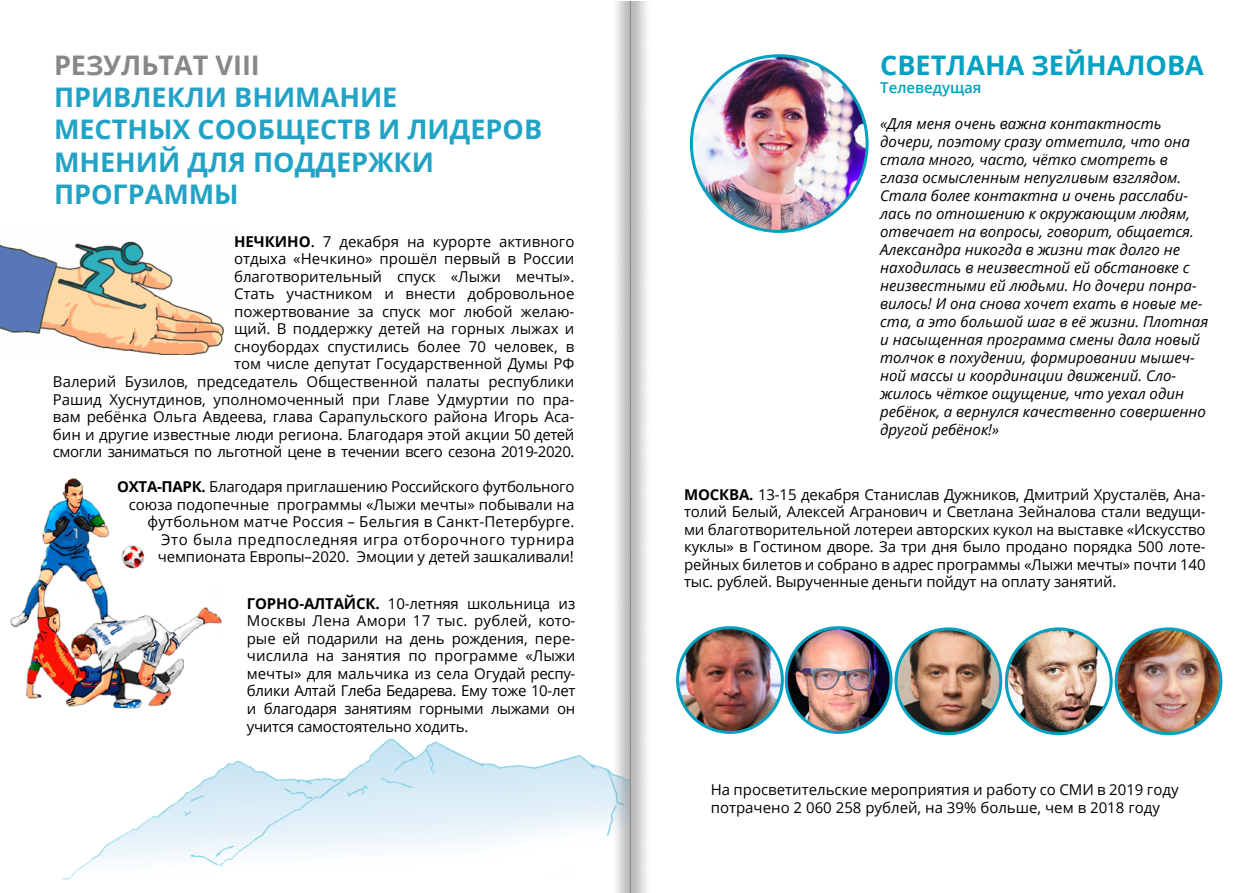
<style>
.page{position:relative;width:1259px;height:893px;background:#fff}
.page>*{position:absolute;margin:0;border:0;box-sizing:border-box;transform-origin:0 0}
.t1{font:700 27px/32.4px "Open Sans";color:#22a3c5}
.t2{font:700 27px "Open Sans";color:#00a1c1}
.t3{font:700 27px "Open Sans";color:#888}
.t4{font:15px/17.5px "Open Sans";color:#000;text-align:right}
.t5{font:italic 15px/18px "Open Sans";color:#000}
.t6{font:600 15px "Open Sans";color:#00a1c1}
.s1{font-weight:700}
.s2{font-weight:600}
</style>
<div class="page">
<img style="left:10px;top:478px;width:212px;height:231px">
<img style="left:62px;top:739px;width:550px;height:141px">
<img style="left:0;top:241px;width:224px;height:114px">
<img style="left:691px;top:56px;width:176px;height:175px;border-radius:87px">
<img style="left:677px;top:628px;width:105px;height:104px;border-radius:52px">
<div style="left:676px;top:626px;width:108px;height:108px;border:3px solid #00a1c1;border-radius:50%"></div>
<img style="left:786px;top:628px;width:105px;height:104px;border-radius:52px">
<div style="left:785px;top:626px;width:107px;height:108px;border:3px solid #00a1c1;border-radius:50%"></div>
<img style="left:896px;top:629px;width:104px;height:105px;border-radius:52px">
<div style="left:894px;top:627px;width:108px;height:108px;border:3px solid #00a1c1;border-radius:50%"></div>
<img style="left:1006px;top:629px;width:105px;height:105px;border-radius:52px">
<div style="left:1005px;top:627px;width:107px;height:108px;border:3px solid #00a1c1;border-radius:50%"></div>
<img style="left:1116px;top:629px;width:105px;height:105px;border-radius:52px">
<div style="left:1114px;top:627px;width:108px;height:108px;border:3px solid #00a1c1;border-radius:50%"></div>
<img style="left:612px;top:1px;width:35px;height:892px">
<h1 class="t3" style="left:54px;top:46px;width:207px">РЕЗУЛЬТАТ VIII</h1>
<h1 class="t1" style="left:54px;top:80px;width:490px">ПРИВЛЕКЛИ ВНИМАНИЕ<br>МЕСТНЫХ СООБЩЕСТВ И ЛИДЕРОВ<br>МНЕНИЙ ДЛЯ ПОДДЕРЖКИ<br>ПРОГРАММЫ</h1>
<p class="t4" style="left:53px;top:232px;width:523px"><span class="s1">НЕЧКИНО</span><span class="s2">.</span> 7 декабря на курорте активного<br>отдыха «Нечкино» прошёл первый в России<br>благотворительный спуск «Лыжи мечты».<br>Стать участником и внести добровольное<br>пожертвование за спуск мог любой желаю-<br>щий. В поддержку детей на горных лыжах и<br>сноубордах спустились более 70 человек, в<br>том числе депутат Государственной Думы РФ<br>Валерий Бузилов, председатель Общественной палаты республики Рашид Хуснутдинов, уполномоченный при Главе Удмуртии по пра&shy;вам ребёнка Ольга Авдеева, глава Сарапульского района Игорь Аса&shy;бин и другие известные люди региона. Благодаря этой акции 50 детей смогли заниматься по льготной цене в течении всего сезона 2019-2020.</p>
<p class="t4" style="left:117px;top:478px;width:458px"><span class="s1">ОХТА-ПАРК.</span> Благодаря приглашению Российского футбольного союза подопечные программы «Лыжи мечты» побывали на футбольном матче Россия – Бельгия в Санкт-Петербурге.<br>Это была предпоследняя игра отборочного турнира чемпионата Европы–2020. Эмоции у детей зашкаливали!</p>
<p class="t4" style="left:247px;top:594px;width:330px;text-align:justify"><span class="s1">ГОРНО-АЛТАЙСК.</span> 10-летняя школьница из Москвы Лена Амори 17 тыс. рублей, кото&shy;рые ей подарили на день рождения, пере&shy;числила на занятия по программе «Лыжи мечты» для мальчика из села Огудай респу&shy;блики Алтай Глеба Бедарева. Ему тоже 10-лет и благодаря занятиям горными лыжами он учится самостоятельно ходить.</p>
<h1 class="t2" style="left:880px;top:46px;width:325px">СВЕТЛАНА ЗЕЙНАЛОВА</h1>
<p class="t6" style="left:880px;top:77px;width:103px">Телеведущая</p>
<p class="t5" style="left:880px;top:114px;width:329px">«Для меня очень важна контактность дочери, поэтому сразу отметила, что она стала много, часто, чётко смотреть в глаза осмысленным непугливым взглядом.<br>Стала более контактна и очень расслаби&shy;лась по отношению к окружающим людям, отвечает на вопросы, говорит, общается.<br>Александра никогда в жизни так долго не находилась в неизвестной ей обстановке с неизвестными ей людьми. Но дочери понра&shy;вилось! И она снова хочет ехать в новые ме&shy;ста, а это большой шаг в её жизни. Плотная и насыщенная программа смены дала новый толчок в похудении, формировании мышеч&shy;ной массы и координации движений. Сло&shy;жилось чёткое ощущение, что уехал один ребёнок, а вернулся качественно совершенно другой ребёнок!»</p>
<p class="t4" style="left:684px;top:485px;width:523px;text-align:justify"><span class="s1">МОСКВА.</span> 13-15 декабря Станислав Дужников, Дмитрий Хрусталёв, Ана&shy;толий Белый, Алексей Агранович и Светлана Зейналова стали ведущи&shy;ми благотворительной лотереи авторских кукол на выставке «Искусство куклы» в Гостином дворе. За три дня было продано порядка 500 лоте&shy;рейных билетов и собрано в адрес программы «Лыжи мечты» почти 140 тыс. рублей. Вырученные деньги пойдут на оплату занятий.</p>
<p class="t4" style="left:710px;top:780px;width:469px;line-height:18px;text-align:left">На просветительские мероприятия и работу со СМИ в 2019 году потрачено 2 060 258 рублей, на 39% больше, чем в 2018 году</p>
</div>
